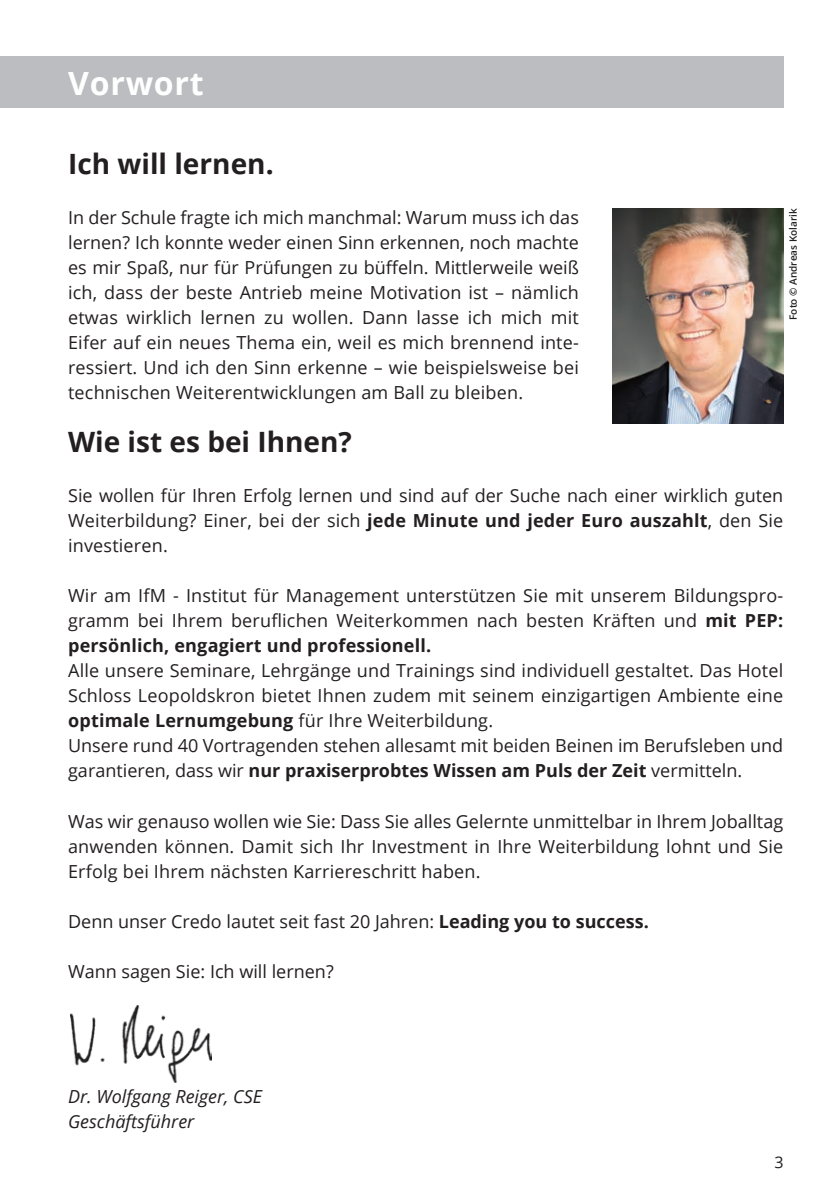
<style>
.page{position:relative;width:840px;height:1191px;background:#fff}
.page>*{position:absolute;margin:0;border:0;box-sizing:border-box;transform-origin:0 0}
.t1{font:700 32px "Open Sans";letter-spacing:.025em;color:#fff}
.t2{font:700 28px "Open Sans";color:#231f20}
.t3{font:18px/25px "Open Sans";letter-spacing:.01em;color:#231f20;text-align:justify}
.t4{font:italic 18px/25px "Open Sans";color:#231f20}
.t5{font:16px "Open Sans";color:#231f20}
.t6{font:600 10px "Open Sans";color:#231f20}
.s1{font-weight:700}
</style>
<div class="page">
<img style="left:70px;top:1005px;width:142px;height:77px">
<div style="left:0;top:57px;width:783px;height:51px;background:#bcbdc0"></div>
<img style="left:612px;top:208px;width:170px;height:216px">
<h1 class="t1" style="left:68px;top:60px;width:137px">Vorwort</h1>
<h2 class="t2" style="left:68px;top:144px;width:207px">Ich will lernen.</h2>
<p class="t3" style="left:68px;top:205px;width:512px">In der Schule fragte ich mich manchmal: Warum muss ich das lernen? Ich konnte weder einen Sinn erkennen, noch machte es mir Spaß, nur für Prüfungen zu büffeln. Mittlerweile weiß ich, dass der beste Antrieb meine Motivation ist – nämlich etwas wirklich lernen zu wollen. Dann lasse ich mich mit Eifer auf ein neues Thema ein, weil es mich brennend inte&shy;ressiert. Und ich den Sinn erkenne – wie beispielsweise bei technischen Weiterentwicklungen am Ball zu bleiben.</p>
<h2 class="t2" style="left:68px;top:422px;width:285px">Wie ist es bei Ihnen?</h2>
<p class="t3" style="left:68px;top:483px;width:716px">Sie wollen für Ihren Erfolg lernen und sind auf der Suche nach einer wirklich guten Weiterbildung? Einer, bei der sich <span class="s1">jede Minute und jeder Euro auszahlt</span>, den Sie investieren.</p>
<p class="t3" style="left:68px;top:583px;width:716px">Wir am IfM - Institut für Management unterstützen Sie mit unserem Bildungspro&shy;gramm bei Ihrem beruflichen Weiterkommen nach besten Kräften und <span class="s1">mit PEP: persönlich, engagiert und professionell.</span></p>
<p class="t3" style="left:68px;top:658px;width:716px;text-align:left">Alle unsere Seminare, Lehrgänge und Trainings sind individuell gestaltet. Das Hotel Schloss Leopoldskron bietet Ihnen zudem mit seinem einzigartigen Ambiente eine <span class="s1">optimale Lernumgebung</span> für Ihre Weiterbildung.<br>Unsere rund 40 Vortragenden stehen allesamt mit beiden Beinen im Berufsleben und garantieren, dass wir <span class="s1">nur praxiserprobtes Wissen am Puls der Zeit</span> vermitteln.</p>
<p class="t3" style="left:68px;top:808px;width:716px">Was wir genauso wollen wie Sie: Dass Sie alles Gelernte unmittelbar in Ihrem Joballtag anwenden können. Damit sich Ihr Investment in Ihre Weiterbildung lohnt und Sie Erfolg bei Ihrem nächsten Karriereschritt haben.</p>
<p class="t3" style="left:68px;top:908px;width:582px">Denn unser Credo lautet seit fast 20 Jahren: <span class="s1">Leading you to success.</span></p>
<p class="t3" style="left:68px;top:958px;width:267px">Wann sagen Sie: Ich will lernen?</p>
<p class="t6" style="left:785px;top:320px;width:113px;rotate:-90deg">Foto © Andreas Kolarik</p>
<p class="t4" style="left:68px;top:1083px;width:195px">Dr. Wolfgang Reiger, CSE<br>Geschäftsführer</p>
<p class="t5" style="left:774px;top:1151px;width:11px">3</p>
</div>
